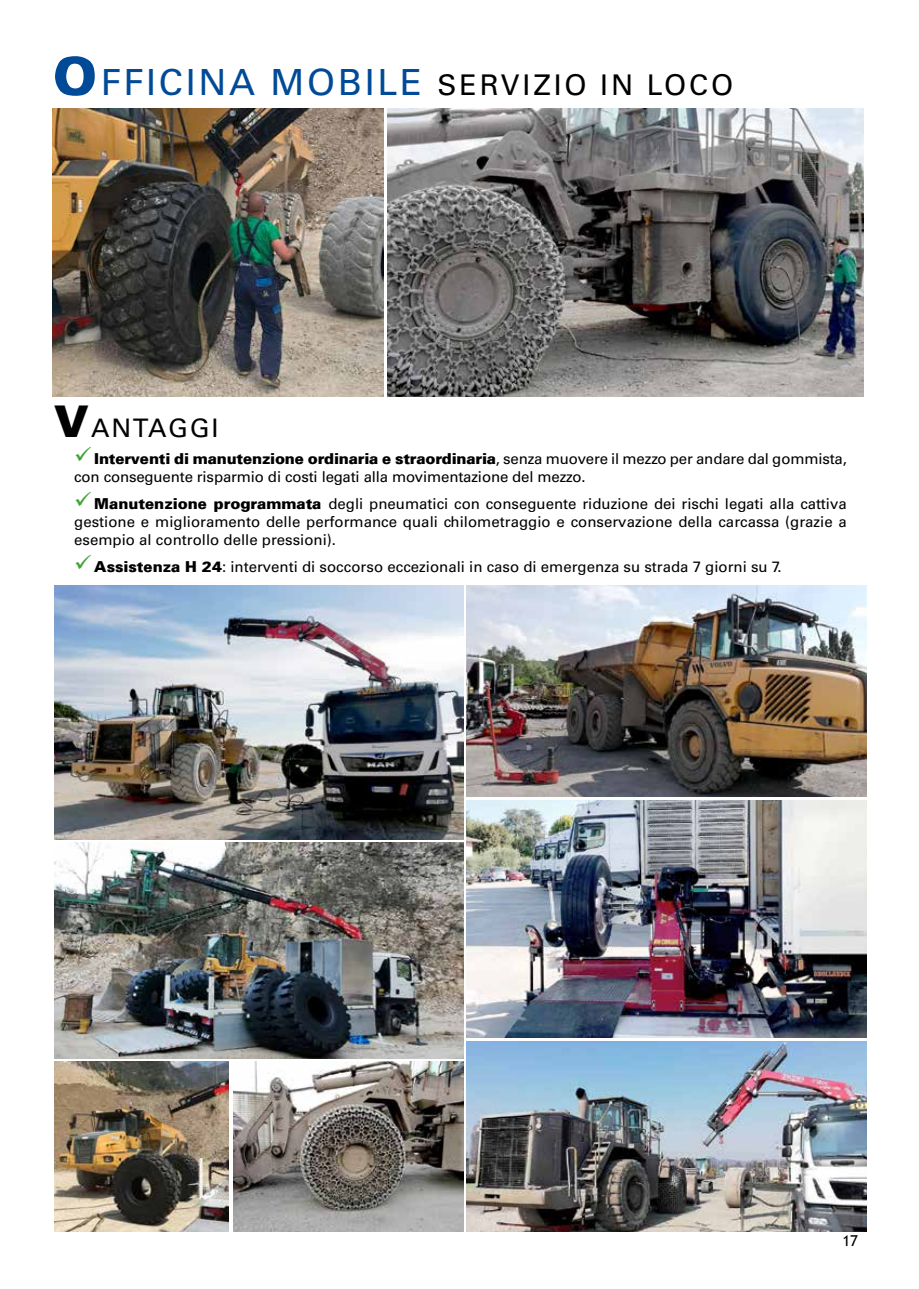
<style>
.page{position:relative;width:919px;height:1289px;background:#fff}
.page>*{position:absolute;margin:0;border:0;box-sizing:border-box;transform-origin:0 0}
.t1{font:28.5px "Univers LT Std";letter-spacing:.1em;color:#000}
.t2{font:25.5px "Univers LT Std";letter-spacing:.065em;color:#020203}
.t3{font:15px/18px "Univers LT Std";color:#000;text-align:justify}
.t4{font:900 15px "Univers";letter-spacing:-.01em;color:#000}
.t5{font:15px "Trebuchet MS";color:#000}
.s1{font-family:"Univers";font-weight:900;font-size:52.5px;color:#004a98}
.s2{font-size:36px;color:#004a98}
.s3{font-family:"Univers";font-weight:900;font-size:43.5px}
.s4{color:#3fa535}
.s5{font-family:"Univers LT Std";font-weight:400}
.s6{font-family:"Univers";font-weight:900}
</style>
<div class="page">
<img style="left:54px;top:1061px;width:174px;height:170px">
<img style="left:54px;top:842px;width:409px;height:216px">
<img style="left:466px;top:585px;width:400px;height:211px">
<img style="left:54px;top:585px;width:409px;height:254px">
<img style="left:387px;top:108px;width:476px;height:288px">
<img style="left:466px;top:800px;width:400px;height:237px">
<img style="left:53px;top:108px;width:330px;height:288px">
<img style="left:466px;top:1041px;width:400px;height:190px">
<img style="left:233px;top:1061px;width:230px;height:170px">
<h1 class="t1" style="left:53px;top:68px;width:681px"><span class="s1">O</span><span class="s2">FFICINA MOBILE</span> SERVIZIO IN LOCO</h1>
<h2 class="t2" style="left:54px;top:413px;width:166px"><span class="s3">V</span>ANTAGGI</h2>
<p class="t4" style="left:74px;top:449px;width:774px"><span class="s4">✓</span> Interventi di manutenzione ordinaria e straordinaria<span class="s5">, senza muovere il mezzo per andare dal gommista,</span></p>
<p class="t3" style="left:74px;top:468px;width:513px">con conseguente risparmio di costi legati alla movimentazione del mezzo.</p>
<p class="t3" style="left:74px;top:495px;width:774px"><span class="s4">✓</span><span class="s6">Manutenzione programmata</span> degli pneumatici con conseguente riduzione dei rischi legati alla cattiva gestione e miglioramento delle performance quali chilometraggio e conservazione della carcassa (grazie a esempio al controllo delle pressioni).</p>
<p class="t3" style="left:74px;top:558px;width:708px"><span class="s4">✓</span> <span class="s6">Assistenza H 24</span>: interventi di soccorso eccezionali in caso di emergenza su strada 7 giorni su 7.</p>
<p class="t5" style="left:842px;top:1231px;width:17px">17</p>
</div>
